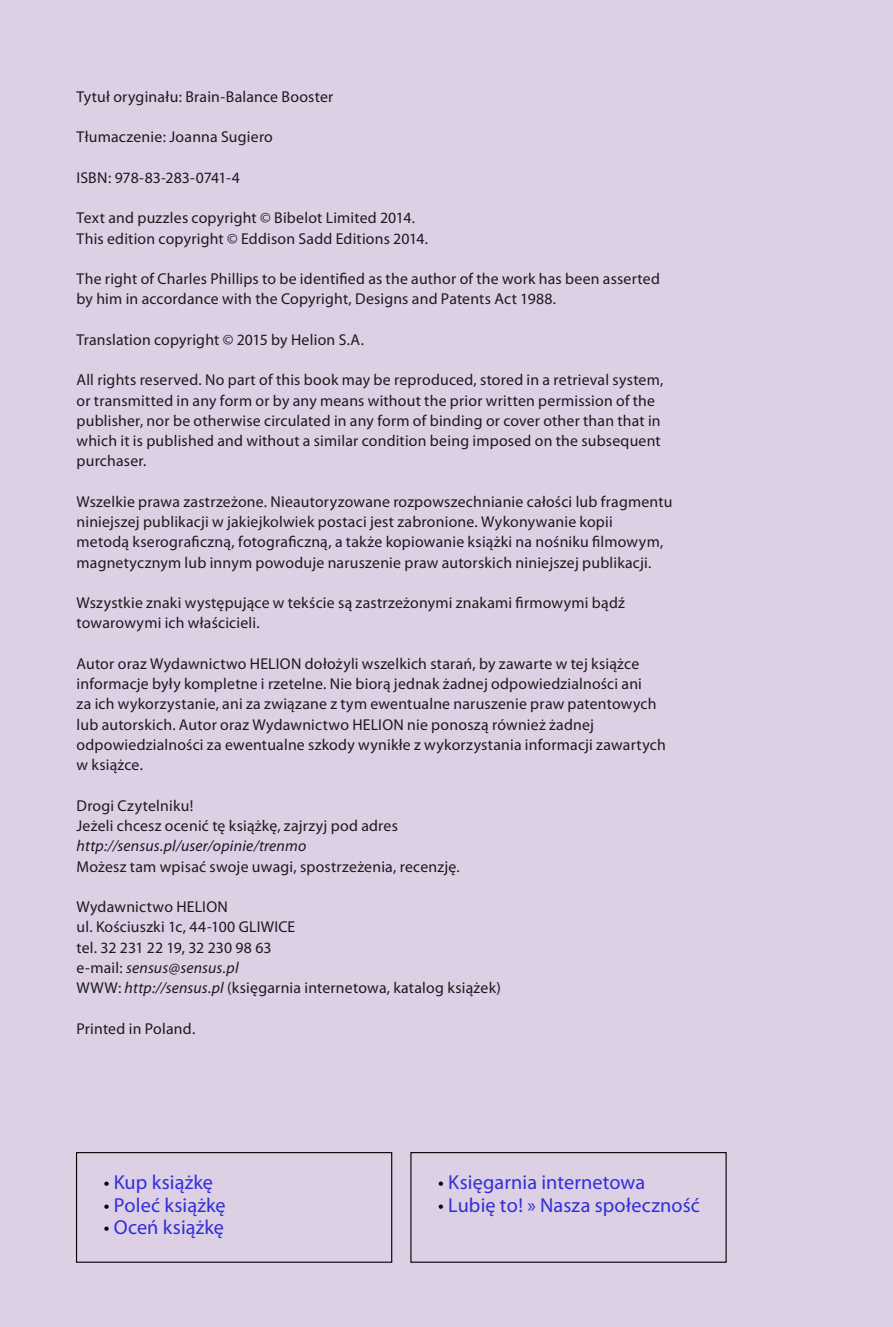
<style>
.page{position:relative;width:893px;height:1327px;background:#ddcfe4}
.page>*{position:absolute;margin:0;border:0;box-sizing:border-box;transform-origin:0 0}
.t1{font:20.25px "Myriad Pro";letter-spacing:.005em;color:#3030d8}
.t2{font:15.75px/20.2px "Myriad Pro";letter-spacing:.015em;color:#1b1b1f}
.t3{font:italic 15.75px "Myriad Pro";letter-spacing:.01em;color:#1b1b1f}
.s1{font-style:italic}
.s2{color:#000}
</style>
<div class="page">
<div style="left:76px;top:1152px;width:316px;height:110px;border:1px solid #000"></div>
<div style="left:410px;top:1152px;width:317px;height:110px;border:1px solid #000"></div>
<p class="t2" style="left:77px;top:87px;width:258px">Tytuł oryginału: Brain-Balance Booster</p>
<p class="t2" style="left:77px;top:128px;width:198px">Tłumaczenie: Joanna Sugiero</p>
<p class="t2" style="left:77px;top:168px;width:165px">ISBN: 978-83-283-0741-4</p>
<p class="t2" style="left:77px;top:209px;width:353px">Text and puzzles copyright © Bibelot Limited 2014.<br>This edition copyright © Eddison Sadd Editions 2014.</p>
<p class="t2" style="left:77px;top:270px;width:585px">The right of Charles Phillips to be identified as the author of the work has been asserted by him in accordance with the Copyright, Designs and Patents Act 1988.</p>
<p class="t2" style="left:77px;top:330px;width:289px">Translation copyright © 2015 by Helion S.A.</p>
<p class="t2" style="left:77px;top:371px;width:588px">All rights reserved. No part of this book may be reproduced, stored in a retrieval system, or transmitted in any form or by any means without the prior written permission of the publisher, nor be otherwise circulated in any form of binding or cover other than that in which it is published and without a similar condition being imposed on the subsequent purchaser.</p>
<p class="t2" style="left:77px;top:492px;width:597px">Wszelkie prawa zastrzeżone. Nieautoryzowane rozpowszechnianie całości lub fragmentu niniejszej publikacji w jakiejkolwiek postaci jest zabronione. Wykonywanie kopii<br>metodą kserograficzną, fotograficzną, a także kopiowanie książki na nośniku filmowym, magnetycznym lub innym powoduje naruszenie praw autorskich niniejszej publikacji.</p>
<p class="t2" style="left:77px;top:594px;width:550px">Wszystkie znaki występujące w tekście są zastrzeżonymi znakami firmowymi bądź towarowymi ich właścicieli.</p>
<p class="t2" style="left:77px;top:654px;width:591px">Autor oraz Wydawnictwo HELION dołożyli wszelkich starań, by zawarte w tej książce informacje były kompletne i rzetelne. Nie biorą jednak żadnej odpowiedzialności ani<br>za ich wykorzystanie, ani za związane z tym ewentualne naruszenie praw patentowych lub autorskich. Autor oraz Wydawnictwo HELION nie ponoszą również żadnej odpowiedzialności za ewentualne szkody wynikłe z wykorzystania informacji zawartych w książce.</p>
<p class="t2" style="left:77px;top:796px;width:323px">Drogi Czytelniku!<br>Jeżeli chcesz ocenić tę książkę, zajrzyj pod adres</p>
<p class="t3" style="left:77px;top:836px;width:231px">http://sensus.pl/user/opinie/trenmo</p>
<p class="t2" style="left:77px;top:857px;width:385px">Możesz tam wpisać swoje uwagi, spostrzeżenia, recenzję.</p>
<p class="t2" style="left:77px;top:897px;width:426px">Wydawnictwo HELION<br>ul. Kościuszki 1c, 44-100 GLIWICE<br>tel. 32 231 22 19, 32 230 98 63<br>e-mail: <span class="s1">sensus@sensus.pl<br></span>WWW: <span class="s1">http://sensus.pl</span> (księgarnia internetowa, katalog książek)</p>
<p class="t2" style="left:77px;top:1019px;width:120px">Printed in Poland.</p>
<p class="t1" style="left:104px;top:1175px;width:111px"><span class="s2">•</span> Kup książkę</p>
<p class="t1" style="left:104px;top:1197px;width:123px"><span class="s2">•</span> Poleć książkę</p>
<p class="t1" style="left:104px;top:1220px;width:122px"><span class="s2">•</span> Oceń książkę</p>
<p class="t1" style="left:438px;top:1175px;width:209px"><span class="s2">•</span> Księgarnia internetowa</p>
<p class="t1" style="left:438px;top:1197px;width:263px"><span class="s2">•</span> Lubię to! » Nasza społeczność</p>
</div>
